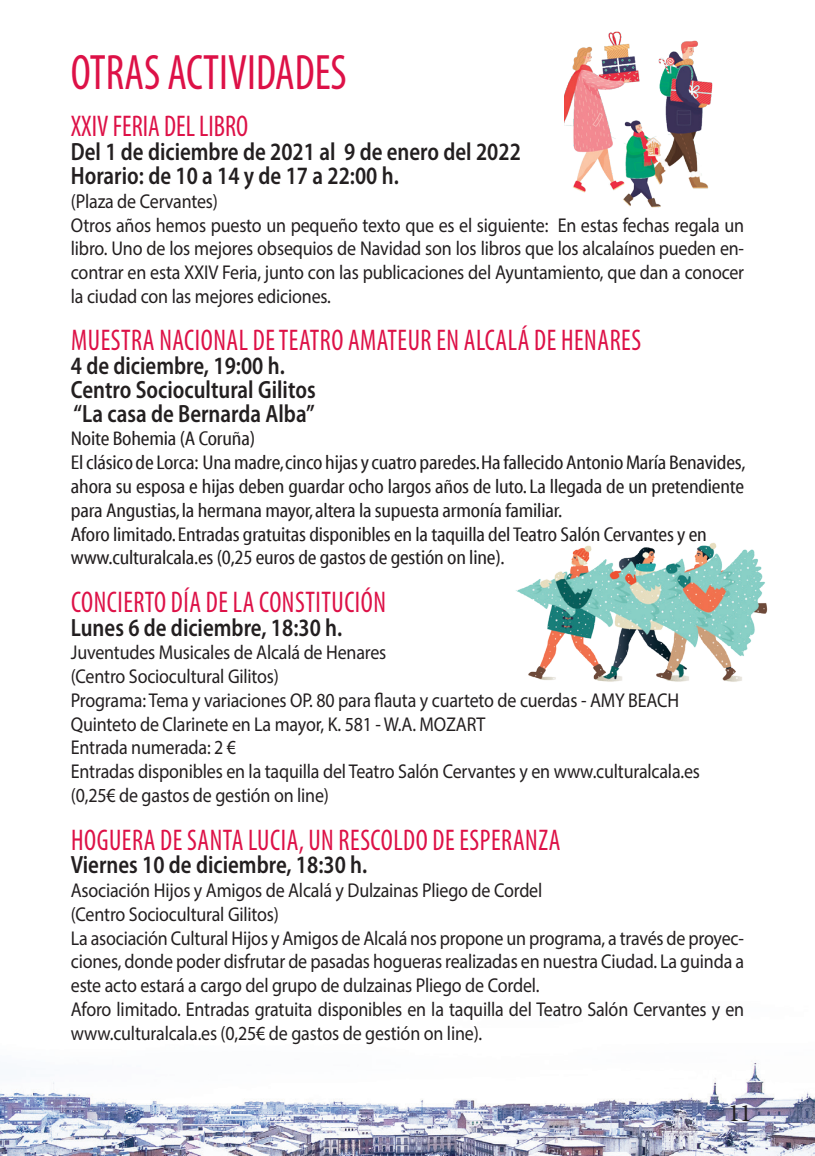
<style>
.page{position:relative;width:815px;height:1156px;background:#fff}
.page>*{position:absolute;margin:0;border:0;box-sizing:border-box;transform-origin:0 0}
.TÍTULOS{font:condensed 50px "Myriad Pro";color:#dd1147;scale:.9 1}
.TÍTULOS-2{font:condensed 30px "Myriad Pro";letter-spacing:.02em;color:#dd1147;scale:.9 1}
.TÍTULOS-3{font:condensed 30px "Myriad Pro";color:#dd1147;scale:.9 1}
.SUBTÍTULOS{font:600 semi-condensed 25px "Myriad Pro";color:#231f20;scale:.9 1}
.CUERPO_NORMAL{font:600 semi-condensed 25px "Myriad Pro";color:#231f20;scale:.9 1}
.t1{font:25px "Minion Pro";color:#231f20}
.CUERPO_NORMAL-2{font:20px/23.8px "Myriad Pro";letter-spacing:-.01em;color:#231f20;text-align:justify;scale:.9 1}
.CUERPO_NORMAL-3{font:20px/23.8px "Myriad Cn Web";letter-spacing:-.01em;color:#231f20;text-align:justify}
</style>
<div class="page">
<img style="left:1px;top:31px;width:814px;height:1124px">
<img style="left:0;top:0;width:1px;height:1155px">
<img style="left:484px;top:530px;width:329px;height:167px">
<img style="left:565px;top:32px;width:177px;height:193px">
<p class="TÍTULOS" style="left:71px;top:42px;width:308px">OTRAS ACTIVIDADES</p>
<p class="TÍTULOS-3" style="left:71px;top:108px;width:199px">XXIV FERIA DEL LIBRO</p>
<p class="SUBTÍTULOS" style="left:71px;top:136px;width:502px">Del 1 de diciembre de 2021 al 9 de enero del 2022</p>
<p class="SUBTÍTULOS" style="left:71px;top:160px;width:366px">Horario: de 10 a 14 y de 17 a 22:00 h.</p>
<p class="CUERPO_NORMAL-2" style="left:71px;top:189px;width:165px">(Plaza de Cervantes)</p>
<p class="CUERPO_NORMAL-2" style="left:71px;top:212px;width:750px">Otros años hemos puesto un pequeño texto que es el siguiente: En estas fechas regala un libro. Uno de los mejores obsequios de Navidad son los libros que los alcalaínos pueden en&shy;contrar en esta XXIV Feria, junto con las publicaciones del Ayuntamiento, que dan a conocer la ciudad con las mejores ediciones.</p>
<p class="TÍTULOS-2" style="left:71px;top:322px;width:635px">MUESTRA NACIONAL DE TEATRO AMATEUR EN ALCALÁ DE HENARES</p>
<p class="CUERPO_NORMAL" style="left:71px;top:350px;width:239px">4 de diciembre, 19:00 h.</p>
<p class="SUBTÍTULOS" style="left:71px;top:374px;width:273px">Centro Sociocultural Gilitos</p>
<p class="SUBTÍTULOS" style="left:74px;top:397px;width:269px">“La casa de Bernarda Alba”</p>
<p class="CUERPO_NORMAL-3" style="left:71px;top:427px;width:186px">Noite Bohemia (A Coruña)</p>
<p class="CUERPO_NORMAL-3" style="left:71px;top:451px;width:676px">El clásico de Lorca: Una madre, cinco hijas y cuatro paredes.Ha fallecido Antonio María Benavides, ahora su esposa e hijas deben guardar ocho largos años de luto. La llegada de un pretendiente para Angustias, la hermana mayor, altera la supuesta armonía familiar.</p>
<p class="CUERPO_NORMAL-3" style="left:71px;top:522px;width:637px">Aforo limitado. Entradas gratuitas disponibles en la taquilla del Teatro Salón Cervantes y en</p>
<p class="CUERPO_NORMAL-3" style="left:71px;top:546px;width:435px">www.culturalcala.es (0,25 euros de gastos de gestión on line).</p>
<p class="TÍTULOS-2" style="left:71px;top:583px;width:351px">CONCIERTO DÍA DE LA CONSTITUCIÓN</p>
<p class="SUBTÍTULOS" style="left:71px;top:611px;width:303px">Lunes 6 de diciembre, 18:30 h.</p>
<p class="CUERPO_NORMAL-2" style="left:71px;top:640px;width:352px">Juventudes Musicales de Alcalá de Henares</p>
<p class="CUERPO_NORMAL-2" style="left:71px;top:664px;width:233px">(Centro Sociocultural Gilitos)</p>
<p class="CUERPO_NORMAL-2" style="left:71px;top:687px;width:677px">Programa: Tema y variaciones OP. 80 para flauta y cuarteto de cuerdas - AMY BEACH</p>
<p class="CUERPO_NORMAL-2" style="left:71px;top:711px;width:462px">Quinteto de Clarinete en La mayor, K. 581 - W.A. MOZART</p>
<p class="CUERPO_NORMAL-2" style="left:71px;top:735px;width:185px">Entrada numerada: 2 €</p>
<p class="CUERPO_NORMAL-2" style="left:71px;top:759px;width:701px">Entradas disponibles en la taquilla del Teatro Salón Cervantes y en www.culturalcala.es</p>
<p class="CUERPO_NORMAL-2" style="left:71px;top:782px;width:288px">(0,25€ de gastos de gestión on line)</p>
<p class="TÍTULOS-2" style="left:71px;top:821px;width:545px">HOGUERA DE SANTA LUCIA, UN RESCOLDO DE ESPERANZA</p>
<p class="SUBTÍTULOS" style="left:71px;top:849px;width:331px">Viernes 10 de diciembre, 18:30 h.</p>
<p class="CUERPO_NORMAL-2" style="left:71px;top:877px;width:525px">Asociación Hijos y Amigos de Alcalá y Dulzainas Pliego de Cordel</p>
<p class="CUERPO_NORMAL-2" style="left:71px;top:901px;width:233px">(Centro Sociocultural Gilitos)</p>
<p class="CUERPO_NORMAL-2" style="left:71px;top:925px;width:750px">La asociación Cultural Hijos y Amigos de Alcalá nos propone un programa, a través de proyec&shy;ciones, donde poder disfrutar de pasadas hogueras realizadas en nuestra Ciudad. La guinda a este acto estará a cargo del grupo de dulzainas Pliego de Cordel.</p>
<p class="CUERPO_NORMAL-2" style="left:71px;top:996px;width:750px">Aforo limitado. Entradas gratuita disponibles en la taquilla del Teatro Salón Cervantes y en www.culturalcala.es (0,25€ de gastos de gestión on line).</p>
<p class="t1" style="left:721px;top:1095px;width:33px">1111</p>
</div>
